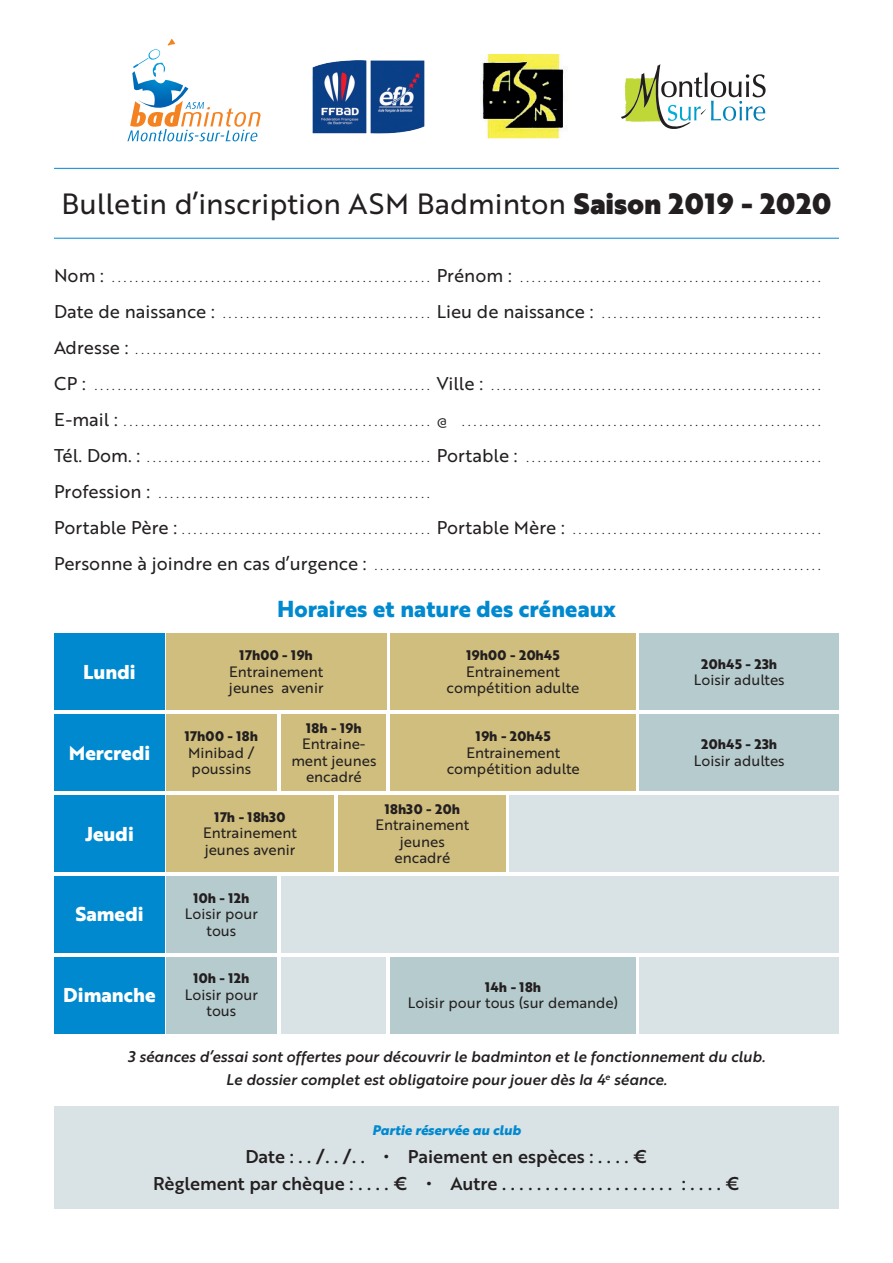
<style>
.page{position:relative;width:893px;height:1263px;background:#fff}
.page>*{position:absolute;margin:0;border:0;box-sizing:border-box;transform-origin:0 0}
.t1{font:28.5px "Brother 1816 Regular";color:#231f20}
.t2{font:700 22.5px "Brother 1816 Extra";color:#0089cf}
.t3{font:700 19.5px "Brother 1816 Extra";color:#fff}
.t4{font:18px/27.6px "Brother 1816 Medium";color:#231f20;text-align:center}
.t5{font:15px/22.5px "Brother 1816 Medium Italic";color:#231f20;text-align:center}
.t6{font:14.7px/16.5px "Brother 1816 Regular";color:#231f20;text-align:center}
.t7{font:700 13.5px "Brother 1816 Extra";letter-spacing:.01em;color:#231f20}
.t8{font:13.5px "Brother 1816 Extra Bold Italic";color:#0089cf}
.t9{font:12px "Brother 1816 Regular";color:#231f20}
.s1{font-family:"Brother 1816 Black"}
.s2{font-size:18px}
</style>
<div class="page">
<div style="left:54px;top:1106px;width:785px;height:103px;background:#d9e2e4"></div>
<div style="left:54px;top:634px;width:111px;height:76px;background:#0089cf"></div>
<div style="left:54px;top:714px;width:111px;height:77px;background:#0089cf"></div>
<div style="left:54px;top:795px;width:111px;height:77px;background:#0089cf"></div>
<div style="left:54px;top:876px;width:111px;height:76px;background:#0089cf"></div>
<div style="left:54px;top:957px;width:111px;height:76px;background:#0089cf"></div>
<div style="left:166px;top:634px;width:220px;height:76px;background:#cfbe7d"></div>
<div style="left:166px;top:714px;width:111px;height:77px;background:#cfbe7d"></div>
<div style="left:510px;top:795px;width:329px;height:77px;background:#d9e2e4"></div>
<div style="left:281px;top:876px;width:558px;height:76px;background:#d9e2e4"></div>
<div style="left:639px;top:957px;width:200px;height:76px;background:#d9e2e4"></div>
<div style="left:281px;top:957px;width:105px;height:76px;background:#d9e2e4"></div>
<div style="left:390px;top:634px;width:246px;height:76px;background:#cfbe7d"></div>
<div style="left:281px;top:714px;width:105px;height:77px;background:#cfbe7d"></div>
<div style="left:166px;top:795px;width:168px;height:77px;background:#cfbe7d"></div>
<div style="left:166px;top:876px;width:111px;height:76px;background:#b6cbcd"></div>
<div style="left:166px;top:957px;width:111px;height:76px;background:#b6cbcd"></div>
<div style="left:390px;top:957px;width:246px;height:76px;background:#b6cbcd"></div>
<div style="left:391px;top:714px;width:245px;height:77px;background:#cfbe7d"></div>
<div style="left:338px;top:795px;width:168px;height:77px;background:#cfbe7d"></div>
<div style="left:639px;top:634px;width:200px;height:76px;background:#b6cbcd"></div>
<div style="left:639px;top:714px;width:200px;height:77px;background:#b6cbcd"></div>
<hr style="left:54px;top:168px;width:785px;height:1px;background:#0089cf">
<hr style="left:54px;top:238px;width:785px;height:1px;background:#0089cf">
<img style="left:312px;top:60px;width:113px;height:74px">
<img style="left:482px;top:55px;width:85px;height:83px">
<svg style="left:621px;top:64px;width:145px;height:65px"></svg>
<svg style="left:127px;top:39px;width:133px;height:102px"></svg>
<h1 class="t1" style="left:62px;top:182px;width:771px">Bulletin d’inscription ASM Badminton <span class="s1">Saison 2019 - 2020</span></h1>
<p class="t9" style="left:54px;top:268px;width:768px"><span class="s2">Nom :</span> ....................................................... <span class="s2">Prénom :</span> ....................................................</p>
<p class="t9" style="left:54px;top:304px;width:768px"><span class="s2">Date de naissance :</span> .................................... <span class="s2">Lieu de naissance :</span> ......................................</p>
<p class="t9" style="left:54px;top:340px;width:768px"><span class="s2">Adresse :</span> ......................................................................................................................</p>
<p class="t9" style="left:54px;top:376px;width:768px"><span class="s2">CP :</span> .......................................................... <span class="s2">Ville :</span> .........................................................</p>
<p class="t9" style="left:54px;top:412px;width:395px"><span class="s2">E-mail :</span> ..................................................... @</p>
<p class="t9" style="left:462px;top:412px;width:360px">..............................................................</p>
<p class="t9" style="left:54px;top:448px;width:768px"><span class="s2">Tél. Dom. :</span> ................................................. <span class="s2">Portable :</span> ...................................................</p>
<p class="t9" style="left:54px;top:484px;width:377px"><span class="s2">Profession :</span> ...............................................</p>
<p class="t9" style="left:54px;top:520px;width:768px"><span class="s2">Portable Père :</span> ........................................... <span class="s2">Portable Mère :</span> ...........................................</p>
<p class="t9" style="left:54px;top:556px;width:768px"><span class="s2">Personne à joindre en cas d’urgence :</span> .............................................................................</p>
<h3 class="t3" style="left:83px;top:657px;width:54px">Lundi</h3>
<h3 class="t3" style="left:69px;top:738px;width:83px">Mercredi</h3>
<h3 class="t3" style="left:85px;top:818px;width:50px">Jeudi</h3>
<h3 class="t3" style="left:75px;top:899px;width:70px">Samedi</h3>
<h3 class="t3" style="left:63px;top:980px;width:94px">Dimanche</h3>
<h2 class="t2" style="left:277px;top:591px;width:340px">Horaires et nature des créneaux</h2>
<p class="t7" style="left:240px;top:645px;width:75px">17h00 - 19h</p>
<p class="t6" style="left:229px;top:663px;width:96px;text-align:left">Entrainement jeunes avenir</p>
<p class="t7" style="left:185px;top:726px;width:75px">17h00 - 18h</p>
<p class="t6" style="left:188px;top:743px;width:68px;text-align:left">Minibad / poussins</p>
<p class="t7" style="left:466px;top:645px;width:95px">19h00 - 20h45</p>
<p class="t6" style="left:447px;top:663px;width:134px">Entrainement compétition adulte</p>
<p class="t7" style="left:306px;top:717px;width:57px">18h - 19h</p>
<p class="t6" style="left:291px;top:735px;width:87px">Entraine&shy;ment jeunes encadré</p>
<p class="t7" style="left:476px;top:726px;width:76px">19h - 20h45</p>
<p class="t6" style="left:447px;top:743px;width:134px">Entrainement compétition adulte</p>
<p class="t7" style="left:385px;top:798px;width:77px">18h30 - 20h</p>
<p class="t6" style="left:375px;top:816px;width:95px">Entrainement jeunes encadré</p>
<p class="t7" style="left:215px;top:807px;width:72px">17h - 18h30</p>
<p class="t6" style="left:203px;top:824px;width:95px;text-align:left">Entrainement jeunes avenir</p>
<p class="t7" style="left:193px;top:887px;width:58px">10h - 12h</p>
<p class="t6" style="left:185px;top:905px;width:75px">Loisir pour tous</p>
<p class="t7" style="left:193px;top:968px;width:58px">10h - 12h</p>
<p class="t6" style="left:185px;top:986px;width:75px">Loisir pour tous</p>
<p class="t7" style="left:485px;top:976px;width:58px">14h - 18h</p>
<p class="t6" style="left:408px;top:994px;width:212px">Loisir pour tous (sur demande)</p>
<p class="t7" style="left:701px;top:653px;width:77px">20h45 - 23h</p>
<p class="t6" style="left:694px;top:671px;width:92px">Loisir adultes</p>
<p class="t7" style="left:701px;top:734px;width:77px">20h45 - 23h</p>
<p class="t6" style="left:694px;top:752px;width:92px">Loisir adultes</p>
<p class="t5" style="left:128px;top:1045px;width:639px">3 séances d’essai sont offertes pour découvrir le badminton et le fonctionnement du club.<br>Le dossier complet est obligatoire pour jouer dès la 4<sup>e</sup> séance.</p>
<p class="t8" style="left:372px;top:1120px;width:150px">Partie réservée au club</p>
<h3 class="t4" style="left:153px;top:1141px;width:588px">Date : . . /. . /. . • Paiement en espèces : . . . . €<br>Règlement par chèque : . . . . € • Autre . . . . . . . . . . . . . . . . . . . . : . . . . €</h3>
</div>
